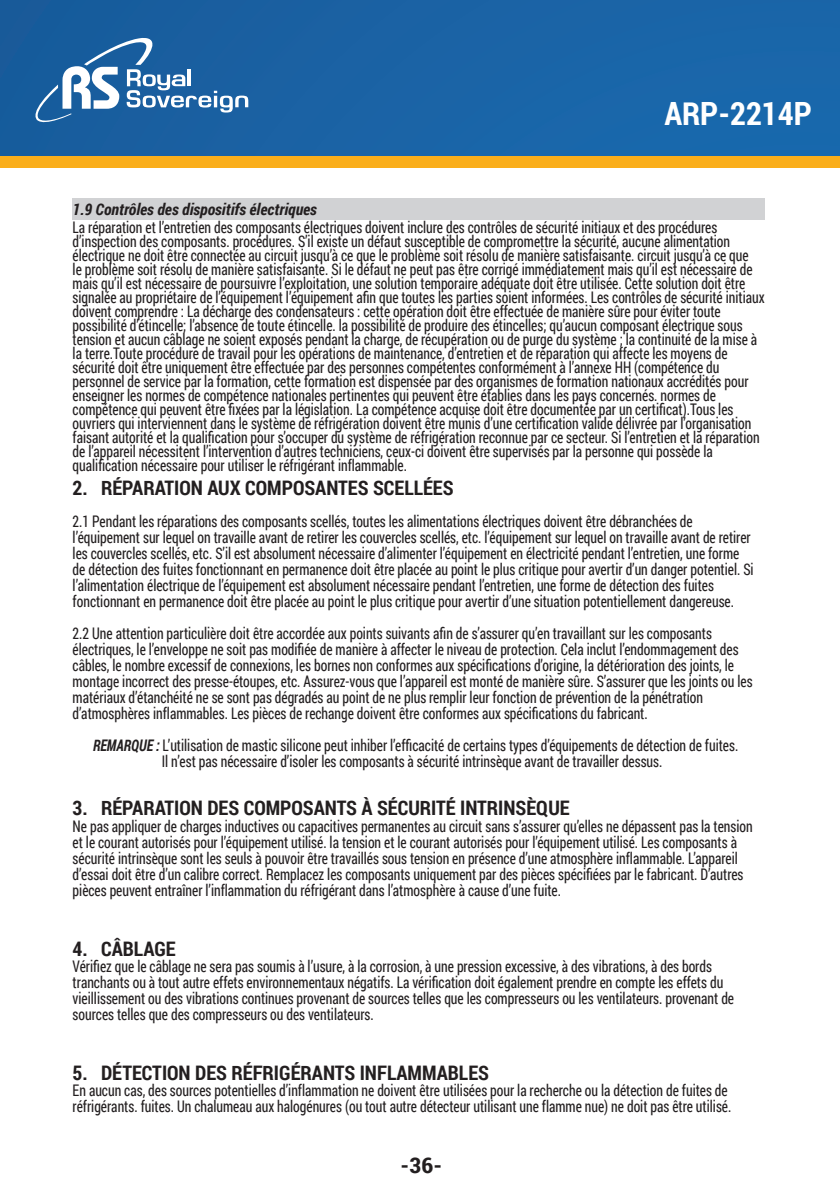
<style>
.page{position:relative;width:840px;height:1191px;background:#fff}
.page>*{position:absolute;margin:0;border:0;box-sizing:border-box;transform-origin:0 0}
.t1{font:700 32px "Roboto Condensed";color:#fff}
.t2{font:700 21.6px "Roboto Condensed";color:#231f20;scale:1.11 1}
.t3{font:700 20px "Roboto Condensed";color:#231f20}
.t4{font:16px/16px "Roboto Condensed";color:#231f20;scale:.85 1}
.t5{font:italic 700 16px "Roboto Condensed";color:#231f20}
.s1{font-weight:700;font-style:italic}
</style>
<div class="page">
<div style="left:0;top:0;width:839px;height:161px;background:#1a64a6"></div>
<div style="left:0;top:156px;width:839px;height:12px;background:#faae1b"></div>
<svg style="left:28px;top:35px;width:220px;height:88px"></svg>
<div style="left:73px;top:198px;width:691px;height:22px;background:#d1d2d4"></div>
<h1 class="t1" style="left:664px;top:91px;width:149px">ARP-2214P</h1>
<p class="t5" style="left:73px;top:198px;width:246px">1.9 Contrôles des dispositifs électriques</p>
<p class="t4" style="left:73px;top:220px;width:815px;line-height:14px">La réparation et l’entretien des composants électriques doivent inclure des contrôles de sécurité initiaux et des procédures d’inspection des composants. procédures. S’il existe un défaut susceptible de compromettre la sécurité, aucune alimentation électrique ne doit être connectée au circuit jusqu’à ce que le problème soit résolu de manière satisfaisante. circuit jusqu’à ce que<br>le problème soit résolu de manière satisfaisante. Si le défaut ne peut pas être corrigé immédiatement mais qu’il est nécessaire de mais qu’il est nécessaire de poursuivre l’exploitation, une solution temporaire adéquate doit être utilisée. Cette solution doit être signalée au propriétaire de l’équipement l’équipement afin que toutes les parties soient informées. Les contrôles de sécurité initiaux doivent comprendre : La décharge des condensateurs : cette opération doit être effectuée de manière sûre pour éviter toute possibilité d’étincelle; l’absence de toute étincelle. la possibilité de produire des étincelles; qu’aucun composant électrique sous tension et aucun câblage ne soient exposés pendant la charge, de récupération ou de purge du système ; la continuité de la mise à la terre.Toute procédure de travail pour les opérations de maintenance, d’entretien et de réparation qui affecte les moyens de sécurité doit être uniquement être effectuée par des personnes compétentes conformément à l’annexe HH (compétence du personnel de service par la formation, cette formation est dispensée par des organismes de formation nationaux accrédités pour enseigner les normes de compétence nationales pertinentes qui peuvent être établies dans les pays concernés. normes de compétence qui peuvent être fixées par la législation. La compétence acquise doit être documentée par un certificat).Tous les ouvriers qui interviennent dans le système de réfrigération doivent être munis d’une certification valide délivrée par l’organisation faisant autorité et la qualification pour s’occuper du système de réfrigération reconnue par ce secteur. Si l’entretien et la réparation de l’appareil nécessitent l’intervention d’autres techniciens, ceux-ci doivent être supervisés par la personne qui possède la qualification nécessaire pour utiliser le réfrigérant inflammable.</p>
<p class="t3" style="left:73px;top:474px;width:382px">2. RÉPARATION AUX COMPOSANTES SCELLÉES</p>
<p class="t4" style="left:73px;top:513px;width:802px">2.1 Pendant les réparations des composants scellés, toutes les alimentations électriques doivent être débranchées de l’équipement sur lequel on travaille avant de retirer les couvercles scellés, etc. l’équipement sur lequel on travaille avant de retirer les couvercles scellés, etc. S’il est absolument nécessaire d’alimenter l’équipement en électricité pendant l’entretien, une forme de détection des fuites fonctionnant en permanence doit être placée au point le plus critique pour avertir d’un danger potentiel. Si l’alimentation électrique de l’équipement est absolument nécessaire pendant l’entretien, une forme de détection des fuites fonctionnant en permanence doit être placée au point le plus critique pour avertir d’une situation potentiellement dangereuse.</p>
<p class="t4" style="left:73px;top:625px;width:801px">2.2 Une attention particulière doit être accordée aux points suivants afin de s’assurer qu’en travaillant sur les composants électriques, le l’enveloppe ne soit pas modifiée de manière à affecter le niveau de protection. Cela inclut l’endommagement des câbles, le nombre excessif de connexions, les bornes non conformes aux spécifications d’origine, la détérioration des joints, le montage incorrect des presse-étoupes, etc. Assurez-vous que l’appareil est monté de manière sûre. S’assurer que les joints ou les matériaux d’étanchéité ne se sont pas dégradés au point de ne plus remplir leur fonction de prévention de la pénétration d’atmosphères inflammables. Les pièces de rechange doivent être conformes aux spécifications du fabricant.</p>
<p class="t4" style="left:93px;top:737px;width:760px;text-align:center"><span class="s1">REMARQUE :</span> L’utilisation de mastic silicone peut inhiber l’efficacité de certains types d’équipements de détection de fuites.<br>Il n’est pas nécessaire d’isoler les composants à sécurité intrinsèque avant de travailler dessus.</p>
<p class="t3" style="left:73px;top:794px;width:498px">3. RÉPARATION DES COMPOSANTS À SÉCURITÉ INTRINSÈQUE</p>
<p class="t4" style="left:73px;top:817px;width:801px">Ne pas appliquer de charges inductives ou capacitives permanentes au circuit sans s’assurer qu’elles ne dépassent pas la tension et le courant autorisés pour l’équipement utilisé. la tension et le courant autorisés pour l’équipement utilisé. Les composants à sécurité intrinsèque sont les seuls à pouvoir être travaillés sous tension en présence d’une atmosphère inflammable. L’appareil d’essai doit être d’un calibre correct. Remplacez les composants uniquement par des pièces spécifiées par le fabricant. D’autres pièces peuvent entraîner l’inflammation du réfrigérant dans l’atmosphère à cause d’une fuite.</p>
<p class="t3" style="left:73px;top:934px;width:105px">4. CÂBLAGE</p>
<p class="t4" style="left:73px;top:957px;width:779px">Vérifiez que le câblage ne sera pas soumis à l’usure, à la corrosion, à une pression excessive, à des vibrations, à des bords tranchants ou à tout autre effets environnementaux négatifs. La vérification doit également prendre en compte les effets du vieillissement ou des vibrations continues provenant de sources telles que les compresseurs ou les ventilateurs. provenant de sources telles que des compresseurs ou des ventilateurs.</p>
<p class="t3" style="left:73px;top:1058px;width:417px">5. DÉTECTION DES RÉFRIGÉRANTS INFLAMMABLES</p>
<p class="t4" style="left:73px;top:1081px;width:776px">En aucun cas, des sources potentielles d’inflammation ne doivent être utilisées pour la recherche ou la détection de fuites de réfrigérants. fuites. Un chalumeau aux halogénures (ou tout autre détecteur utilisant une flamme nue) ne doit pas être utilisé.</p>
<h2 class="t2" style="left:400px;top:1150px;width:39px">-36-</h2>
</div>
